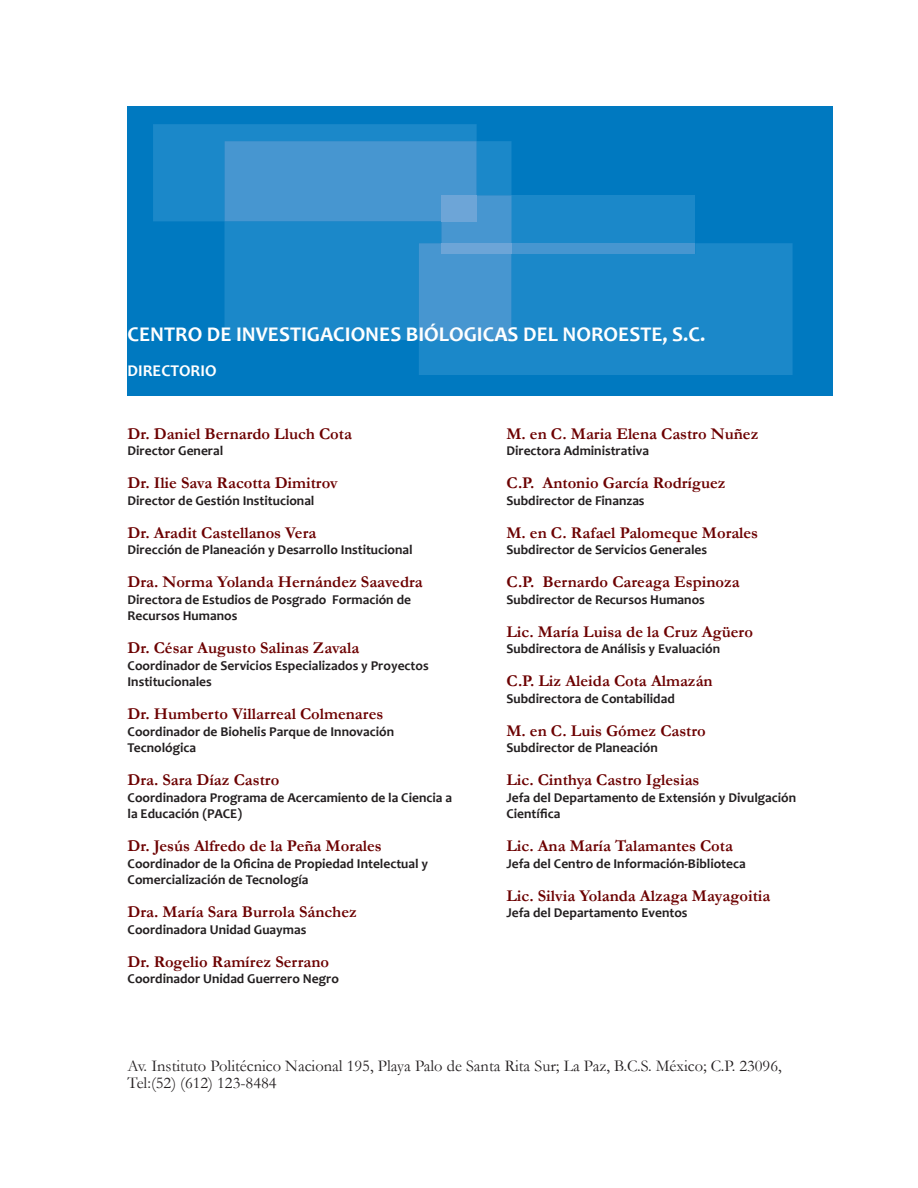
<style>
.page{position:relative;width:918px;height:1188px;background:#fff}
.page>*{position:absolute;margin:0;border:0;box-sizing:border-box;transform-origin:0 0}
.t1{font:700 21px "Candara";color:#fff}
.t2{font:700 16.5px "Garamond";color:#6c0101}
.t3{font:16.5px/17.2px "Garamond";color:#231f20}
.t4{font:700 16.5px "Candara";color:#fff}
.t5{font:700 13.5px/16.5px "Candara";color:#231f20}
</style>
<div class="page">
<div style="left:128px;top:106px;width:705px;height:290px;background:#0079c0"></div>
<div style="left:512px;top:195px;width:183px;height:48px;background:#1b88c9"></div>
<div style="left:419px;top:243px;width:374px;height:132px;background:#1b88c9"></div>
<div style="left:512px;top:243px;width:183px;height:11px;background:#4796d0"></div>
<svg style="left:153px;top:124px;width:359px;height:216px;background:#298bca"></svg>
<div style="left:441px;top:243px;width:71px;height:11px;background:#6da5d7"></div>
<h1 class="t1" style="left:128px;top:321px;width:579px">CENTRO DE INVESTIGACIONES BIÓLOGICAS DEL NOROESTE, S.C.</h1>
<p class="t4" style="left:128px;top:360px;width:91px">DIRECTORIO</p>
<p class="t2" style="left:128px;top:424px;width:226px">Dr. Daniel Bernardo Lluch Cota</p>
<p class="t5" style="left:128px;top:443px;width:97px">Director General</p>
<p class="t2" style="left:128px;top:473px;width:212px">Dr. Ilie Sava Racotta Dimitrov</p>
<p class="t5" style="left:128px;top:492px;width:188px">Director de Gestión Institucional</p>
<p class="t2" style="left:128px;top:523px;width:190px">Dr. Aradit Castellanos Vera</p>
<p class="t5" style="left:128px;top:542px;width:287px">Dirección de Planeación y Desarrollo Institucional</p>
<p class="t2" style="left:128px;top:572px;width:297px">Dra. Norma Yolanda Hernández Saavedra</p>
<p class="t5" style="left:128px;top:591px;width:285px">Directora de Estudios de Posgrado Formación de<br>Recursos Humanos</p>
<p class="t2" style="left:128px;top:638px;width:233px">Dr. César Augusto Salinas Zavala</p>
<p class="t5" style="left:128px;top:657px;width:303px">Coordinador de Servicios Especializados y Proyectos<br>Institucionales</p>
<p class="t2" style="left:128px;top:704px;width:257px">Dr. Humberto Villarreal Colmenares</p>
<p class="t5" style="left:128px;top:723px;width:268px">Coordinador de Biohelis Parque de Innovación<br>Tecnológica</p>
<p class="t2" style="left:128px;top:770px;width:153px">Dra. Sara Díaz Castro</p>
<p class="t5" style="left:128px;top:789px;width:326px">Coordinadora Programa de Acercamiento de la Ciencia a la Educación (PACE)</p>
<p class="t2" style="left:128px;top:836px;width:256px">Dr. Jesús Alfredo de la Peña Morales</p>
<p class="t5" style="left:128px;top:855px;width:302px">Coordinador de la Oficina de Propiedad Intelectual y<br>Comercialización de Tecnología</p>
<p class="t2" style="left:128px;top:902px;width:231px">Dra. María Sara Burrola Sánchez</p>
<p class="t5" style="left:128px;top:921px;width:180px">Coordinadora Unidad Guaymas</p>
<p class="t2" style="left:128px;top:952px;width:203px">Dr. Rogelio Ramírez Serrano</p>
<p class="t5" style="left:128px;top:971px;width:213px">Coordinador Unidad Guerrero Negro</p>
<p class="t2" style="left:506px;top:424px;width:254px">M. en C. Maria Elena Castro Nuñez</p>
<p class="t5" style="left:506px;top:443px;width:144px">Directora Administrativa</p>
<p class="t2" style="left:506px;top:473px;width:221px">C.P. Antonio García Rodríguez</p>
<p class="t5" style="left:506px;top:492px;width:140px">Subdirector de Finanzas</p>
<p class="t2" style="left:506px;top:523px;width:253px">M. en C. Rafael Palomeque Morales</p>
<p class="t5" style="left:506px;top:542px;width:202px">Subdirector de Servicios Generales</p>
<p class="t2" style="left:506px;top:572px;width:235px">C.P. Bernardo Careaga Espinoza</p>
<p class="t5" style="left:506px;top:591px;width:200px">Subdirector de Recursos Humanos</p>
<p class="t2" style="left:506px;top:622px;width:248px">Lic. María Luisa de la Cruz Agüero</p>
<p class="t5" style="left:506px;top:641px;width:215px">Subdirectora de Análisis y Evaluación</p>
<p class="t2" style="left:506px;top:671px;width:208px">C.P. Liz Aleida Cota Almazán</p>
<p class="t5" style="left:506px;top:690px;width:170px">Subdirectora de Contabilidad</p>
<p class="t2" style="left:506px;top:721px;width:201px">M. en C. Luis Gómez Castro</p>
<p class="t5" style="left:506px;top:740px;width:153px">Subdirector de Planeación</p>
<p class="t2" style="left:506px;top:770px;width:195px">Lic. Cinthya Castro Iglesias</p>
<p class="t5" style="left:506px;top:789px;width:291px">Jefa del Departamento de Extensión y Divulgación<br>Científica</p>
<p class="t2" style="left:506px;top:836px;width:228px">Lic. Ana María Talamantes Cota</p>
<p class="t5" style="left:506px;top:855px;width:241px">Jefa del Centro de Información-Biblioteca</p>
<p class="t2" style="left:506px;top:886px;width:266px">Lic. Silvia Yolanda Alzaga Mayagoitia</p>
<p class="t5" style="left:506px;top:905px;width:183px">Jefa del Departamento Eventos</p>
<p class="t3" style="left:128px;top:1057px;width:656px">Av. Instituto Politécnico Nacional 195, Playa Palo de Santa Rita Sur; La Paz, B.C.S. México; C.P. 23096,<br>Tel:(52) (612) 123-8484</p>
</div>
